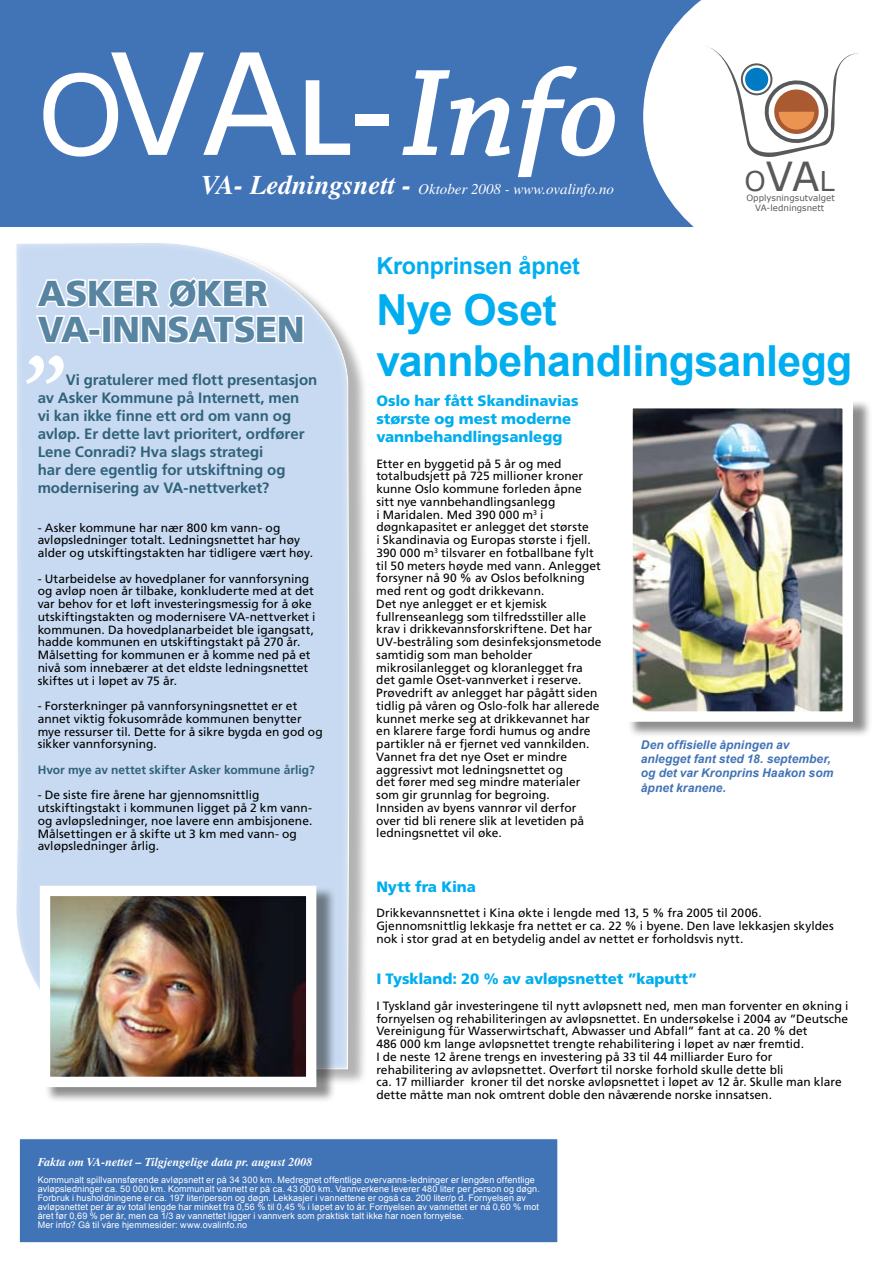
<style>
.page{position:relative;width:893px;height:1263px;background:#fff}
.page>*{position:absolute;margin:0;border:0;box-sizing:border-box;transform-origin:0 0}
.t1{font:700 42.75px/51.3px "Arial";letter-spacing:-.015em;color:#00aeef}
.t2{font:900 36px/36px "Frutiger";letter-spacing:-.01em;color:#5684a1}
.t3{font:27.15px "Verdana";color:#58595b}
.t4{font:700 23.4px "Arial";letter-spacing:-.01em;color:#00aeef}
.t5{font:700 15px/18px "Frutiger";letter-spacing:-.005em;color:#30627a}
.t6{font:900 15px/18px "Frutiger";letter-spacing:-.005em;color:#00aeef}
.t7{font:italic 15px "Times";color:#fff}
.t8{font:12px/12.8px "Frutiger";letter-spacing:.005em;color:#000}
.t9{font:italic 700 12px/14.4px "Arial";letter-spacing:.005em;color:#4173b7}
.t10{font:italic 700 12px "Times";color:#fff}
.t11{font:700 12px "Frutiger";color:#30627a}
.t12{font:9px/9px "Arial";letter-spacing:.015em;color:#fff}
.t13{font:8.7px/9.6px "Verdana";color:#58595b;text-align:center}
.s1{font-weight:700;font-size:27px}
.s2{font-size:40.05px}
</style>
<div class="page">
<div style="left:19px;top:242px;width:357px;height:851px;background:#000;opacity:.3"></div>
<div style="left:15px;top:241px;width:336px;height:828px;background:#fff;opacity:.75"></div>
<div style="left:0;top:0;width:893px;height:226px;background:#4173b7"></div>
<svg style="left:643px;top:0;width:250px;height:227px;background:#e8eef6"></svg>
<svg style="left:707px;top:44px;width:152px;height:170px;background:#ece9e7"></svg>
<svg style="left:402px;top:70px;width:108px;height:86px"></svg>
<svg style="left:518px;top:66px;width:97px;height:111px"></svg>
<div style="left:356px;top:115px;width:33px;height:11px;background:#fff"></div>
<svg style="left:43px;top:52px;width:253px;height:105px"></svg>
<svg style="left:306px;top:80px;width:44px;height:75px"></svg>
<div style="left:19px;top:1139px;width:539px;height:104px;background:#4173b7"></div>
<div style="left:627px;top:399px;width:252px;height:345px;background:#000;opacity:.45"></div>
<div style="left:620px;top:395px;width:234px;height:327px;background:#fff;opacity:.75"></div>
<div style="left:44px;top:886px;width:298px;height:223px;background:#000;opacity:.45"></div>
<div style="left:38px;top:883px;width:279px;height:205px;background:#fff;opacity:.75"></div>
<svg style="left:26px;top:265px;width:279px;height:119px"></svg>
<p class="t7" style="left:201px;top:181px;width:415px"><span class="s1">VA- Ledningsnett -</span> Oktober 2008 - www.ovalinfo.no</p>
<h3 class="t3" style="left:744px;top:164px;width:92px">O<span class="s2">VA</span>L</h3>
<p class="t13" style="left:746px;top:193px;width:90px">Opplysningsutvalget<br>VA-ledningsnett</p>
<h2 class="t2" style="left:38px;top:275px;width:269px">ASKER ØKER<br>VA-INNSATSEN</h2>
<p class="t5" style="left:38px;top:371px;width:281px;text-indent:28px">Vi gratulerer med flott presentasjon av Asker Kommune på Internett, men<br>vi kan ikke finne ett ord om vann og avløp. Er dette lavt prioritert, ordfører Lene Conradi? Hva slags strategi<br>har dere egentlig for utskiftning og modernisering av VA-nettverket?</p>
<p class="t8" style="left:38px;top:521px;width:277px">- Asker kommune har nær 800 km vann- og avløpsledninger totalt. Ledningsnettet har høy alder og utskiftingstakten har tidligere vært høy.</p>
<p class="t8" style="left:38px;top:572px;width:279px">- Utarbeidelse av hovedplaner for vannforsyning og avløp noen år tilbake, konkluderte med at det var behov for et løft investeringsmessig for å øke utskiftingstakten og modernisere VA-nettverket i kommunen. Da hovedplanarbeidet ble igangsatt, hadde kommunen en utskiftingstakt på 270 år.<br>Målsetting for kommunen er å komme ned på et nivå som innebærer at det eldste ledningsnettet skiftes ut i løpet av 75 år.</p>
<p class="t8" style="left:38px;top:699px;width:286px">- Forsterkninger på vannforsyningsnettet er et annet viktig fokusområde kommunen benytter mye ressurser til. Dette for å sikre bygda en god og sikker vannforsyning.</p>
<p class="t11" style="left:38px;top:763px;width:278px">Hvor mye av nettet skifter Asker kommune årlig?</p>
<p class="t8" style="left:38px;top:789px;width:276px">- De siste fire årene har gjennomsnittlig utskiftingstakt i kommunen ligget på 2 km vann&shy;og avløpsledninger, noe lavere enn ambisjonene.<br>Målsettingen er å skifte ut 3 km med vann- og avløpsledninger årlig.</p>
<p class="t10" style="left:38px;top:1155px;width:276px">Fakta om VA-nettet – Tilgjengelige data pr. august 2008</p>
<h3 class="t4" style="left:376px;top:250px;width:205px">Kronprinsen åpnet</h3>
<h1 class="t1" style="left:376px;top:286px;width:478px">Nye Oset vannbehandlingsanlegg</h1>
<p class="t6" style="left:376px;top:392px;width:204px">Oslo har fått Skandinavias største og mest moderne vannbehandlingsanlegg</p>
<p class="t8" style="left:376px;top:457px;width:227px">Etter en byggetid på 5 år og med totalbudsjett på 725 millioner kroner kunne Oslo kommune forleden åpne sitt nye vannbehandlingsanlegg<br>i Maridalen. Med 390 000 m<sup>3</sup> i døgnkapasitet er anlegget det største<br>i Skandinavia og Europas største i fjell.<br>390 000 m<sup>3</sup> tilsvarer en fotballbane fylt til 50 meters høyde med vann. Anlegget forsyner nå 90 % av Oslos befolkning med rent og godt drikkevann.<br>Det nye anlegget er et kjemisk fullrenseanlegg som tilfredsstiller alle krav i drikkevannsforskriftene. Det har UV-bestråling som desinfeksjonsmetode samtidig som man beholder mikrosilanlegget og kloranlegget fra det gamle Oset-vannverket i reserve.<br>Prøvedrift av anlegget har pågått siden tidlig på våren og Oslo-folk har allerede kunnet merke seg at drikkevannet har en klarere farge fordi humus og andre partikler nå er fjernet ved vannkilden.<br>Vannet fra det nye Oset er mindre aggressivt mot ledningsnettet og<br>det fører med seg mindre materialer som gir grunnlag for begroing.<br>Innsiden av byens vannrør vil derfor over tid bli renere slik at levetiden på ledningsnettet vil øke.</p>
<p class="t9" style="left:641px;top:738px;width:194px">Den offisielle åpningen av anlegget fant sted 18. september, og det var Kronprins Haakon som åpnet kranene.</p>
<p class="t6" style="left:376px;top:877px;width:101px">Nytt fra Kina</p>
<p class="t8" style="left:376px;top:907px;width:459px">Drikkevannsnettet i Kina økte i lengde med 13, 5 % fra 2005 til 2006.<br>Gjennomsnittlig lekkasje fra nettet er ca. 22 % i byene. Den lave lekkasjen skyldes nok i stor grad at en betydelig andel av nettet er forholdsvis nytt.</p>
<p class="t6" style="left:376px;top:970px;width:322px">I Tyskland: 20 % av avløpsnettet ”kaputt”</p>
<p class="t8" style="left:376px;top:999px;width:474px">I Tyskland går investeringene til nytt avløpsnett ned, men man forventer en økning i fornyelsen og rehabiliteringen av avløpsnettet. En undersøkelse i 2004 av ”Deutsche Vereinigung für Wasserwirtschaft, Abwasser und Abfall” fant at ca. 20 % det<br>486 000 km lange avløpsnettet trengte rehabilitering i løpet av nær fremtid.<br>I de neste 12 årene trengs en investering på 33 til 44 milliarder Euro for rehabilitering av avløpsnettet. Overført til norske forhold skulle dette bli<br>ca. 17 milliarder kroner til det norske avløpsnettet i løpet av 12 år. Skulle man klare dette måtte man nok omtrent doble den nåværende norske innsatsen.</p>
<p class="t12" style="left:38px;top:1175px;width:504px">Kommunalt spillvannsførende avløpsnett er på 34 300 km. Medregnet offentlige overvanns-ledninger er lengden offentlige avløpsledninger ca. 50 000 km. Kommunalt vannett er på ca. 43 000 km. Vannverkene leverer 480 liter per person og døgn.<br>Forbruk i husholdningene er ca. 197 liter/person og døgn. Lekkasjer i vannettene er også ca. 200 liter/p d. Fornyelsen av avløpsnettet per år av total lengde har minket fra 0,56 % til 0,45 % i løpet av to år. Fornyelsen av vannettet er nå 0,60 % mot året før 0,69 % per år, men ca 1/3 av vannettet ligger i vannverk som praktisk talt ikke har noen fornyelse.<br>Mer info? Gå til våre hjemmesider: www.ovalinfo.no</p>
</div>
